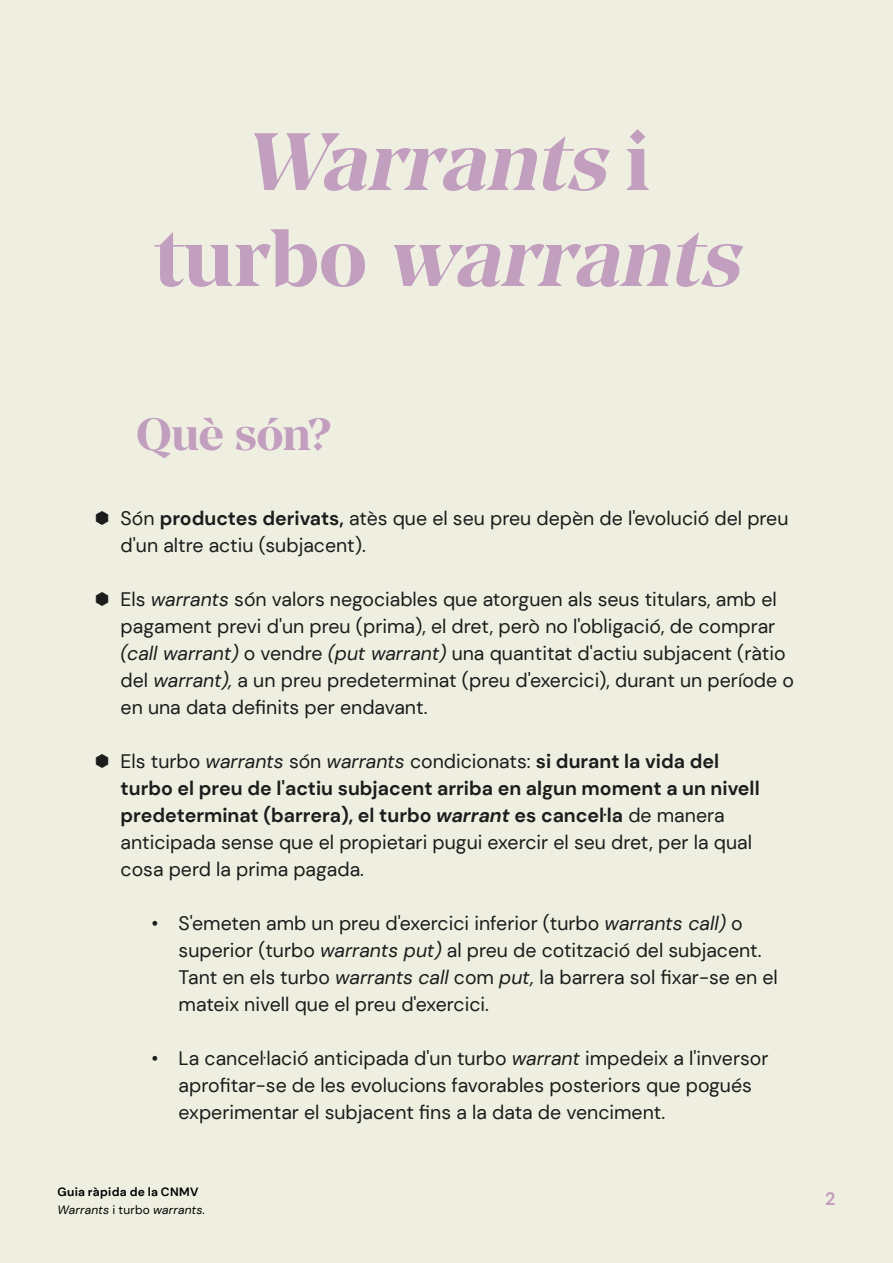
<style>
.page{position:relative;width:893px;height:1263px;background:#efefe1}
.page>*{position:absolute;margin:0;border:0;box-sizing:border-box;transform-origin:0 0}
.t1{font:italic 700 81px/96px "Manier";color:#c29ebf;text-align:center}
.t2{font:700 45px "Manier";letter-spacing:-.01em;color:#c29ebf}
.t3{font:19.5px/27px "DM Sans";color:#1c1c1c}
.t4{font:700 18px "DM Sans";color:#c29ebf}
.t5{font:700 12px/17.7px "DM Sans";letter-spacing:.025em;color:#000}
.s1{font-style:normal}
.s2{font-weight:700}
.s3{font-style:italic}
.s4{font-weight:700;font-style:italic}
.s5{font-weight:400;font-style:italic}
.s6{font-weight:400}
</style>
<div class="page">
<svg style="left:96px;top:510px;width:12px;height:15px"></svg>
<svg style="left:96px;top:591px;width:12px;height:15px"></svg>
<svg style="left:96px;top:753px;width:12px;height:15px"></svg>
<h1 class="t1" style="left:154px;top:114px;width:606px">Warrants <span class="s1">i<br>t u r b o</span> warrants</h1>
<h2 class="t2" style="left:136px;top:407px;width:196px">Què són?</h2>
<p class="t3" style="left:121px;top:504px;width:669px">Són <span class="s2">productes derivats,</span> atès que el seu preu depèn de l'evolució del preu d'un altre actiu (subjacent).</p>
<p class="t3" style="left:121px;top:585px;width:675px">Els <span class="s3">warrants</span> són valors negociables que atorguen als seus titulars, amb el pagament previ d'un preu (prima), el dret, però no l'obligació, de comprar <span class="s3">(call warrant)</span> o vendre <span class="s3">(put warrant)</span> una quantitat d'actiu subjacent (ràtio del <span class="s3">warrant),</span> a un preu predeterminat (preu d'exercici), durant un període o en una data definits per endavant.</p>
<p class="t3" style="left:121px;top:747px;width:641px">Els turbo <span class="s3">warrants</span> són <span class="s3">warrants</span> condicionats: <span class="s2">si durant la vida del turbo el preu de l'actiu subjacent arriba en algun moment a un nivell predeterminat (barrera), el turbo</span> <span class="s4">warrant</span> <span class="s2">es cancel·la</span> de manera anticipada sense que el propietari pugui exercir el seu dret, per la qual cosa perd la prima pagada.</p>
<p class="t3" style="left:179px;top:909px;width:601px;text-indent:-27px">• S'emeten amb un preu d'exercici inferior (turbo <span class="s3">warrants call)</span> o superior (turbo <span class="s3">warrants put)</span> al preu de cotització del subjacent.<br>Tant en els turbo <span class="s3">warrants call</span> com <span class="s3">put,</span> la barrera sol fixar-se en el mateix nivell que el preu d'exercici.</p>
<p class="t3" style="left:179px;top:1044px;width:591px;text-indent:-27px">• La cancel·lació anticipada d'un turbo <span class="s3">warrant</span> impedeix a l'inversor aprofitar-se de les evolucions favorables posteriors que pogués experimentar el subjacent fins a la data de venciment.</p>
<p class="t5" style="left:57px;top:1183px;width:149px">Guia ràpida de la CNMV<br><span class="s5">Warrants</span> <span class="s6">i turbo</span> <span class="s5">warrants.</span></p>
<p class="t4" style="left:825px;top:1188px;width:12px">2</p>
</div>
